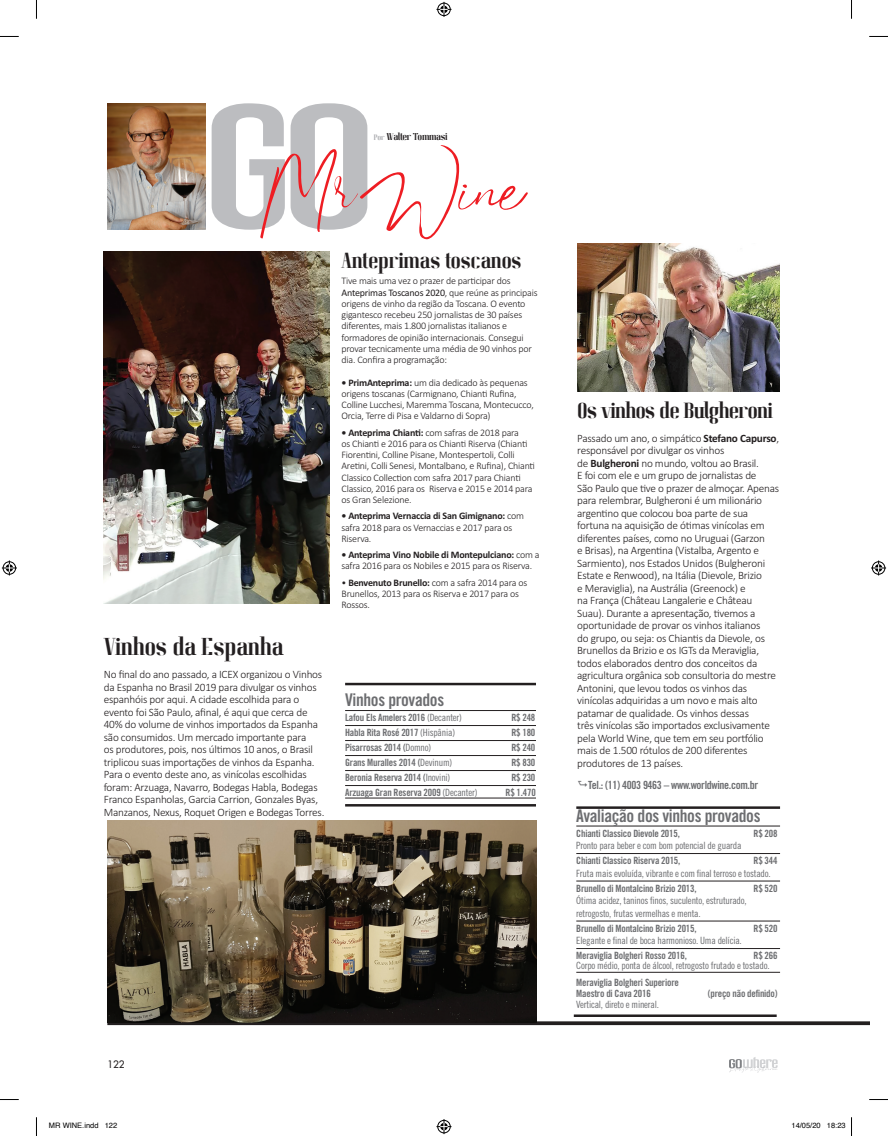
<style>
.page{position:relative;width:888px;height:1136px;background:#fff}
.page>*{position:absolute;margin:0;border:0;box-sizing:border-box;transform-origin:0 0}
.t1{font:75px "Australia";letter-spacing:-.02em;color:#ee1d23}
.t2{font:23.75px "Pitch Display";letter-spacing:-.02em;color:#231f20}
.t3{font:21.25px "Pitch Display";letter-spacing:-.04em;color:#231f20}
.t4{font:21.25px "Pitch Display";letter-spacing:-.02em;color:#231f20}
.t5{font:17.5px "Trade Gothic LT Std Bd Cn 20";letter-spacing:-.02em;color:#6c6d70}
.t6{font:300 11.25px/12.5px "Calibri";letter-spacing:-.02em;color:#231f20}
.t7{font:11.25px "Trade Gothic LT Std Bd Cn 20";letter-spacing:-.03em;color:#6c6d70}
.t8{font:300 10px/11.2px "Calibri";letter-spacing:-.02em;color:#231f20}
.t9{font:10px/11.2px "Trade Gothic LT Std Bd Cn 20";letter-spacing:-.02em;color:#6c6d70}
.t10{font:10px/12.5px "Trade Gothic LT Std Cn 18";letter-spacing:-.02em;color:#6c6d70}
.t11{font:500 10px "Futura Std";color:#231f20}
.t12{font:9.62px "Pitch Display";letter-spacing:-.04em;color:#231f20}
.t13{font:7.5px "Helvetica";color:#000}
.s1{font-size:7.75px;color:#a8a9ad}
.s2{font-weight:400}
.s3{font-weight:700}
.s4{font-family:"Trade Gothic LT Std Cn 18"}
</style>
<div class="page">
<svg style="left:107px;top:1021px;width:762px;height:4px;fill:#231f20"></svg>
<svg style="left:729px;top:1057px;width:49px;height:16px"></svg>
<img style="left:104px;top:252px;width:226px;height:351px">
<img style="left:107px;top:821px;width:429px;height:201px">
<img style="left:107px;top:103px;width:98px;height:127px">
<img style="left:577px;top:243px;width:202px;height:149px">
<hr style="left:576px;top:806px;width:204px;height:3px;background:#231f20">
<hr style="left:576px;top:826px;width:204px;height:1px;background:#231f20">
<hr style="left:576px;top:853px;width:204px;height:1px;background:#231f20">
<hr style="left:576px;top:881px;width:204px;height:1px;background:#231f20">
<hr style="left:576px;top:921px;width:204px;height:1px;background:#231f20">
<hr style="left:576px;top:948px;width:204px;height:1px;background:#231f20">
<hr style="left:576px;top:972px;width:204px;height:1px;background:#231f20">
<hr style="left:345px;top:710px;width:191px;height:1px;background:#231f20">
<hr style="left:345px;top:725px;width:191px;height:1px;background:#231f20">
<hr style="left:345px;top:740px;width:191px;height:1px;background:#231f20">
<hr style="left:345px;top:755px;width:191px;height:1px;background:#231f20">
<hr style="left:345px;top:770px;width:191px;height:1px;background:#231f20">
<hr style="left:345px;top:785px;width:191px;height:1px;background:#231f20">
<hr style="left:345px;top:798px;width:191px;height:1px;background:#231f20">
<hr style="left:345px;top:683px;width:191px;height:2px;background:#231f20">
<hr style="left:345px;top:804px;width:191px;height:3px;background:#231f20">
<hr style="left:574px;top:1014px;width:203px;height:3px;background:#231f20">
<svg style="left:212px;top:103px;width:155px;height:127px"></svg>
<svg style="left:0;top:36px;width:19px;height:1px"></svg>
<svg style="left:869px;top:36px;width:19px;height:1px"></svg>
<svg style="left:0;top:1099px;width:19px;height:1px"></svg>
<svg style="left:869px;top:1099px;width:19px;height:1px"></svg>
<svg style="left:36px;top:0;width:1px;height:19px"></svg>
<svg style="left:36px;top:1117px;width:1px;height:19px"></svg>
<svg style="left:851px;top:0;width:1px;height:19px"></svg>
<svg style="left:436px;top:2px;width:15px;height:15px"></svg>
<svg style="left:436px;top:1119px;width:15px;height:15px"></svg>
<svg style="left:2px;top:560px;width:15px;height:15px"></svg>
<svg style="left:871px;top:560px;width:15px;height:15px"></svg>
<svg style="left:851px;top:1117px;width:1px;height:19px"></svg>
<p class="t12" style="left:374px;top:131px;width:75px"><span class="s1">Por</span> Walter Tommasi</p>
<h1 class="t1" style="left:260px;top:161px;width:267px">Mr. Wine</h1>
<h2 class="t2" style="left:104px;top:633px;width:181px">Vinhos da Espanha</h2>
<p class="t6" style="left:104px;top:668px;width:222px">No final do ano passado, a ICEX organizou o Vinhos da Espanha no Brasil 2019 para divulgar os vinhos espanhóis por aqui. A cidade escolhida para o evento foi São Paulo, afinal, é aqui que cerca de 40% do volume de vinhos importados da Espanha são consumidos. Um mercado importante para<br>os produtores, pois, nos últimos 10 anos, o Brasil triplicou suas importações de vinhos da Espanha.<br>Para o evento deste ano, as vinícolas escolhidas foram: Arzuaga, Navarro, Bodegas Habla, Bodegas Franco Espanholas, Garcia Carrion, Gonzales Byas, Manzanos, Nexus, Roquet Origen e Bodegas Torres.</p>
<h3 class="t4" style="left:341px;top:248px;width:182px">Anteprimas toscanos</h3>
<p class="t8" style="left:341px;top:275px;width:198px">Tive mais uma vez o prazer de participar dos <span class="s2">Anteprimas Toscanos 2020</span>, que reúne as principais origens de vinho da região da Toscana. O evento gigantesco recebeu 250 jornalistas de 30 países diferentes, mais 1.800 jornalistas italianos e formadores de opinião internacionais. Consegui provar tecnicamente uma média de 90 vinhos por dia. Confira a programação:</p>
<p class="t8" style="left:341px;top:377px;width:194px"><span class="s3">• PrimAnteprima:</span> um dia dedicado às pequenas origens toscanas (Carmignano, Chianti Rufina, Colline Lucchesi, Maremma Toscana, Montecucco, Orcia, Terre di Pisa e Valdarno di Sopra)</p>
<p class="t8" style="left:341px;top:427px;width:195px"><span class="s3">• Anteprima Chianti:</span> com safras de 2018 para<br>os Chianti e 2016 para os Chianti Riserva (Chianti Fiorentini, Colline Pisane, Montespertoli, Colli Aretini, Colli Senesi, Montalbano, e Rufina), Chianti Classico Collection com safra 2017 para Chianti Classico, 2016 para os Riserva e 2015 e 2014 para os Gran Selezione.</p>
<p class="t8" style="left:341px;top:510px;width:184px"><span class="s3">• Anteprima Vernaccia di San Gimignano:</span> com safra 2018 para os Vernaccias e 2017 para os<br>Riserva.</p>
<p class="t8" style="left:341px;top:549px;width:200px"><span class="s3">• Anteprima Vino Nobile di Montepulciano:</span> com a safra 2016 para os Nobiles e 2015 para os Riserva.</p>
<p class="t8" style="left:341px;top:577px;width:187px">• <span class="s3">Benvenuto Brunello:</span> com a safra 2014 para os<br>Brunellos, 2013 para os Riserva e 2017 para os<br>Rossos.</p>
<h3 class="t5" style="left:345px;top:690px;width:101px">Vinhos provados</h3>
<p class="t9" style="left:345px;top:712px;width:118px">Lafou Els Amelers 2016 <span class="s4">(Decanter)</span></p>
<p class="t9" style="left:511px;top:712px;width:25px">R$ 248</p>
<p class="t9" style="left:345px;top:727px;width:112px">Habla Rita Rosé 2017 <span class="s4">(Hispânia)</span></p>
<p class="t9" style="left:511px;top:727px;width:25px">R$ 180</p>
<p class="t9" style="left:345px;top:742px;width:88px">Pisarrosas 2014 (<span class="s4">Domno)</span></p>
<p class="t9" style="left:511px;top:742px;width:25px">R$ 240</p>
<p class="t9" style="left:345px;top:757px;width:109px">Grans Muralles 2014 (<span class="s4">Devinum)</span></p>
<p class="t9" style="left:511px;top:757px;width:25px">R$ 830</p>
<p class="t9" style="left:345px;top:772px;width:107px">Beronia Reserva 2014 (<span class="s4">Inovini)</span></p>
<p class="t9" style="left:511px;top:772px;width:25px">R$ 230</p>
<p class="t9" style="left:345px;top:787px;width:134px">Arzuaga Gran Reserva 2009 <span class="s4">(Decanter)</span></p>
<p class="t9" style="left:506px;top:787px;width:32px">R$ 1.470</p>
<p class="t11" style="left:107px;top:1058px;width:19px">122</p>
<h3 class="t3" style="left:577px;top:398px;width:197px">Os vinhos de Bulgheroni</h3>
<p class="t6" style="left:577px;top:431px;width:204px">Passado um ano, o simpático <span class="s3">Stefano Capurso</span>, responsável por divulgar os vinhos<br>de <span class="s3">Bulgheroni</span> no mundo, voltou ao Brasil.<br>E foi com ele e um grupo de jornalistas de<br>São Paulo que tive o prazer de almoçar. Apenas para relembrar, Bulgheroni é um milionário argentino que colocou boa parte de sua fortuna na aquisição de ótimas vinícolas em diferentes países, como no Uruguai (Garzon<br>e Brisas), na Argentina (Vistalba, Argento e Sarmiento), nos Estados Unidos (Bulgheroni Estate e Renwood), na Itália (Dievole, Brizio<br>e Meraviglia), na Austrália (Greenock) e<br>na França (Château Langalerie e Château Suau). Durante a apresentação, tivemos a oportunidade de provar os vinhos italianos<br>do grupo, ou seja: os Chiantis da Dievole, os Brunellos da Brizio e os IGTs da Meraviglia, todos elaborados dentro dos conceitos da agricultura orgânica sob consultoria do mestre Antonini, que levou todos os vinhos das vinícolas adquiridas a um novo e mais alto patamar de qualidade. Os vinhos dessas<br>três vinícolas são importados exclusivamente pela World Wine, que tem em seu portfólio mais de 1.500 rótulos de 200 diferentes produtores de 13 países.</p>
<p class="t7" style="left:588px;top:778px;width:171px">Tel.: (11) 4003 9463 – www.worldwine.com.br</p>
<h3 class="t5" style="left:576px;top:805px;width:186px">Avaliação dos vinhos provados</h3>
<p class="t9" style="left:576px;top:828px;width:105px">Chianti Classico Dievole 2015,</p>
<p class="t9" style="left:754px;top:828px;width:25px">R$ 208</p>
<p class="t10" style="left:576px;top:840px;width:167px">Pronto para beber e com bom potencial de guarda</p>
<p class="t9" style="left:576px;top:855px;width:106px">Chianti Classico Riserva 2015,</p>
<p class="t9" style="left:754px;top:855px;width:25px">R$ 344</p>
<p class="t10" style="left:576px;top:867px;width:196px">Fruta mais evoluída, vibrante e com final terroso e tostado.</p>
<p class="t9" style="left:576px;top:883px;width:122px">Brunello di Montalcino Brizio 2013,</p>
<p class="t9" style="left:754px;top:883px;width:25px">R$ 520</p>
<p class="t10" style="left:576px;top:895px;width:172px">Ótima acidez, taninos finos, suculento, estruturado, retrogosto, frutas vermelhas e menta.</p>
<p class="t9" style="left:576px;top:923px;width:122px">Brunello di Montalcino Brizio 2015,</p>
<p class="t9" style="left:754px;top:923px;width:25px">R$ 520</p>
<p class="t10" style="left:576px;top:935px;width:167px">Elegante e final de boca harmonioso. Uma delícia.</p>
<p class="t9" style="left:576px;top:950px;width:112px">Meraviglia Bolgheri Rosso 2016,</p>
<p class="t9" style="left:754px;top:950px;width:25px">R$ 266</p>
<p class="t10" style="left:576px;top:960px;width:195px">Corpo médio, ponta de álcool, retrogosto frutado e tostado.</p>
<p class="t9" style="left:576px;top:976px;width:104px">Meraviglia Bolgheri Superiore<br>Maestro di Cava 2016</p>
<p class="t9" style="left:708px;top:988px;width:71px">(preço não definido)</p>
<p class="t10" style="left:576px;top:998px;width:84px">Vertical, direto e mineral.</p>
<p class="t13" style="left:49px;top:1120px;width:70px">MR WINE.indd 122</p>
<p class="t13" style="left:791px;top:1120px;width:56px">14/05/20 18:23</p>
</div>
